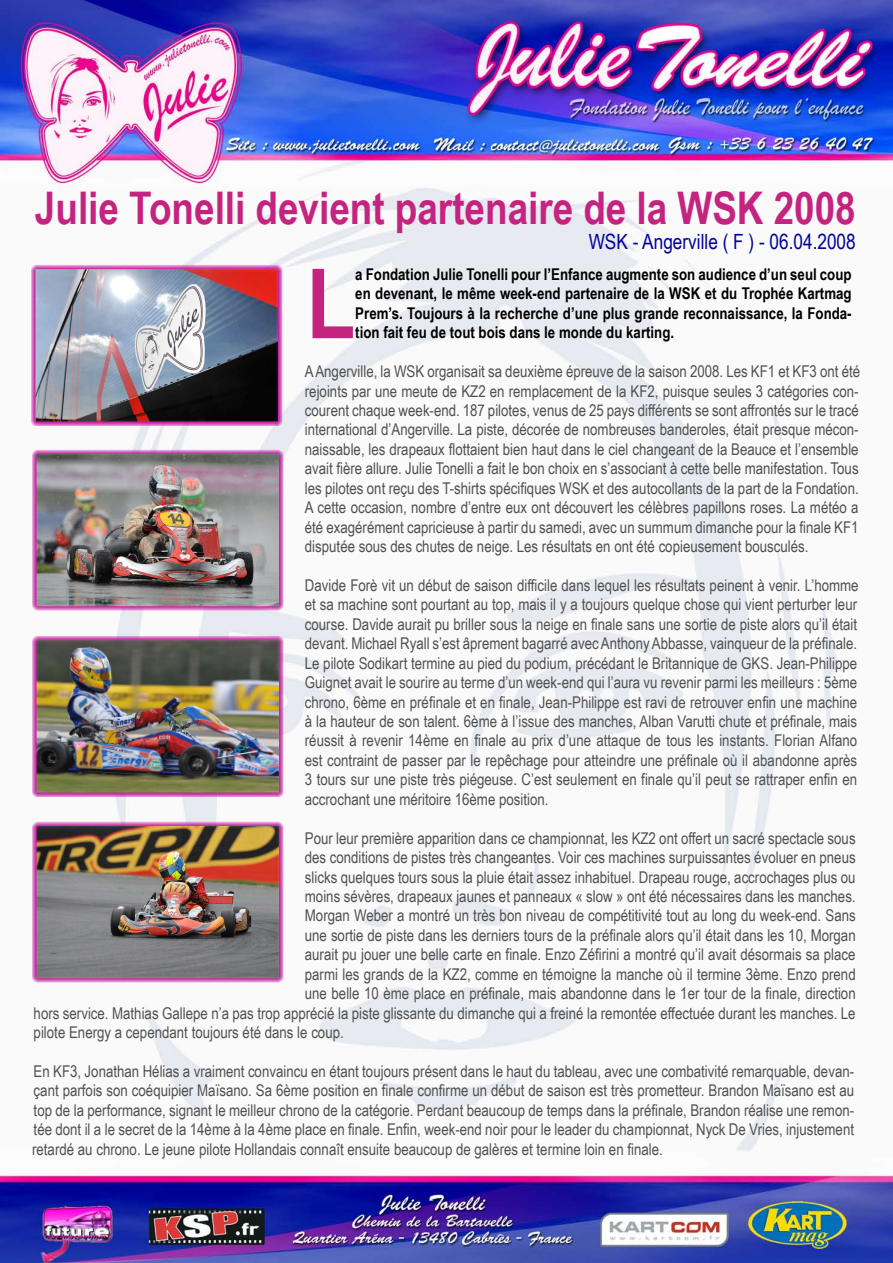
<style>
.page{position:relative;width:893px;height:1263px;background:#fff}
.page>*{position:absolute;margin:0;border:0;box-sizing:border-box;transform-origin:0 0}
.t1{font:700 97.65px "Arial Narrow";color:#c42480}
.t2{font:700 45px "Arial Narrow";color:#c42480}
.t3{font:21px "Arial Narrow";color:#01009a}
.t4{font:16.2px/19.5px "Arial Narrow";color:#505050;text-align:justify}
.t5{font:700 16.2px/19.5px "Arial Narrow";color:#000;text-align:justify}
</style>
<div class="page">
<img style="left:0;top:0;width:893px;height:1263px">
<img style="left:37px;top:826px;width:242px;height:152px">
<img style="left:37px;top:454px;width:242px;height:152px">
<img style="left:37px;top:641px;width:242px;height:151px">
<div style="left:32px;top:636px;width:252px;height:161px;border:4px solid #bf0094"></div>
<img style="left:36px;top:270px;width:241px;height:151px">
<div style="left:31px;top:265px;width:251px;height:161px;border:4px solid #bf0094"></div>
<h2 class="t2" style="left:35px;top:182px;width:822px">Julie Tonelli devient partenaire de la WSK 2008</h2>
<p class="t3" style="left:589px;top:229px;width:269px">WSK - Angerville ( F ) - 06.04.2008</p>
<h1 class="t1" style="left:306px;top:247px;width:50px">L</h1>
<p class="t5" style="left:355px;top:264px;width:498px">a Fondation Julie Tonelli pour l’Enfance augmente son audience d’un seul coup en devenant, le même week-end partenaire de la WSK et du Trophée Kartmag Prem’s. Toujours à la recherche d’une plus grande reconnaissance, la Fonda&shy;tion fait feu de tout bois dans le monde du karting.</p>
<p class="t4" style="left:305px;top:362px;width:557px">A Angerville, la WSK organisait sa deuxième épreuve de la saison 2008. Les KF1 et KF3 ont été rejoints par une meute de KZ2 en remplacement de la KF2, puisque seules 3 catégories con&shy;courent chaque week-end. 187 pilotes, venus de 25 pays différents se sont affrontés sur le tracé international d’Angerville. La piste, décorée de nombreuses banderoles, était presque mécon&shy;naissable, les drapeaux flottaient bien haut dans le ciel changeant de la Beauce et l’ensemble avait fière allure. Julie Tonelli a fait le bon choix en s’associant à cette belle manifestation. Tous les pilotes ont reçu des T-shirts spécifiques WSK et des autocollants de la part de la Fondation.<br>A cette occasion, nombre d’entre eux ont découvert les célèbres papillons roses. La météo a été exagérément capricieuse à partir du samedi, avec un summum dimanche pour la finale KF1 disputée sous des chutes de neige. Les résultats en ont été copieusement bousculés.</p>
<p class="t4" style="left:305px;top:575px;width:555px">Davide Forè vit un début de saison difficile dans lequel les résultats peinent à venir. L’homme et sa machine sont pourtant au top, mais il y a toujours quelque chose qui vient perturber leur course. Davide aurait pu briller sous la neige en finale sans une sortie de piste alors qu’il était devant. Michael Ryall s’est âprement bagarré avec Anthony Abbasse, vainqueur de la préfinale.<br>Le pilote Sodikart termine au pied du podium, précédant le Britannique de GKS. Jean-Philippe Guignet avait le sourire au terme d’un week-end qui l’aura vu revenir parmi les meilleurs : 5ème chrono, 6ème en préfinale et en finale, Jean-Philippe est ravi de retrouver enfin une machine à la hauteur de son talent. 6ème à l’issue des manches, Alban Varutti chute et préfinale, mais réussit à revenir 14ème en finale au prix d’une attaque de tous les instants. Florian Alfano est contraint de passer par le repêchage pour atteindre une préfinale où il abandonne après 3 tours sur une piste très piégeuse. C’est seulement en finale qu’il peut se rattraper enfin en accrochant une méritoire 16ème position.</p>
<p class="t4" style="left:305px;top:828px;width:552px">Pour leur première apparition dans ce championnat, les KZ2 ont offert un sacré spectacle sous</p>
<p class="t4" style="left:305px;top:848px;width:552px">des conditions de pistes très changeantes. Voir ces machines surpuissantes évoluer en pneus</p>
<p class="t4" style="left:305px;top:867px;width:552px">slicks quelques tours sous la pluie était assez inhabituel. Drapeau rouge, accrochages plus ou</p>
<p class="t4" style="left:305px;top:886px;width:552px">moins sévères, drapeaux jaunes et panneaux « slow » ont été nécessaires dans les manches.</p>
<p class="t4" style="left:305px;top:906px;width:552px">Morgan Weber a montré un très bon niveau de compétitivité tout au long du week-end. Sans</p>
<p class="t4" style="left:305px;top:925px;width:552px">une sortie de piste dans les derniers tours de la préfinale alors qu’il était dans les 10, Morgan</p>
<p class="t4" style="left:305px;top:945px;width:552px">aurait pu jouer une belle carte en finale. Enzo Zéfirini a montré qu’il avait désormais sa place</p>
<p class="t4" style="left:305px;top:964px;width:552px">parmi les grands de la KZ2, comme en témoigne la manche où il termine 3ème. Enzo prend</p>
<p class="t4" style="left:305px;top:984px;width:552px">une belle 10 ème place en préfinale, mais abandonne dans le 1er tour de la finale, direction</p>
<p class="t4" style="left:34px;top:1003px;width:823px">hors service. Mathias Gallepe n’a pas trop apprécié la piste glissante du dimanche qui a freiné la remontée effectuée durant les manches. Le</p>
<p class="t4" style="left:34px;top:1022px;width:312px">pilote Energy a cependant toujours été dans le coup.</p>
<p class="t4" style="left:32px;top:1061px;width:824px">En KF3, Jonathan Hélias a vraiment convaincu en étant toujours présent dans le haut du tableau, avec une combativité remarquable, devan&shy;çant parfois son coéquipier Maïsano. Sa 6ème position en finale confirme un début de saison est très prometteur. Brandon Maïsano est au top de la performance, signant le meilleur chrono de la catégorie. Perdant beaucoup de temps dans la préfinale, Brandon réalise une remon&shy;tée dont il a le secret de la 14ème à la 4ème place en finale. Enfin, week-end noir pour le leader du championnat, Nyck De Vries, injustement retardé au chrono. Le jeune pilote Hollandais connaît ensuite beaucoup de galères et termine loin en finale.</p>
</div>
